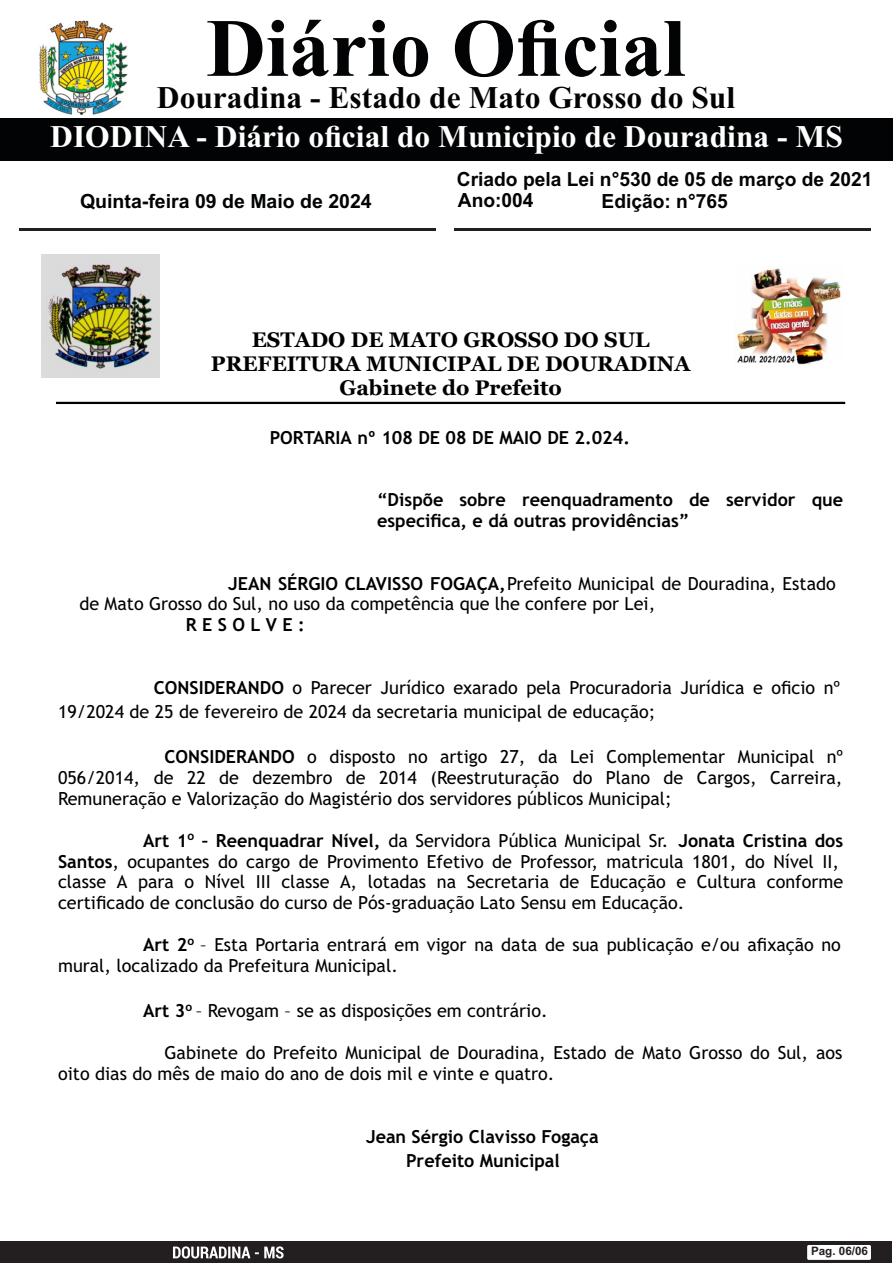
<style>
.page{position:relative;width:893px;height:1263px;background:#fff}
.page>*{position:absolute;margin:0;border:0;box-sizing:border-box;transform-origin:0 0}
.t1{font:700 82.5px "Times New Roman";color:#020304}
.t2{font:700 31.5px "Times New Roman";color:#fff}
.t3{font:700 31.5px "Times New Roman";color:#020304}
.t4{font:700 21px/23.9px "Georgia";color:#000;text-align:center}
.t5{font:700 19.5px/21.6px "Arial";color:#020304}
.t6{font:18px/20.9px "Trebuchet MS";color:#000}
.t7{font:700 18px/20.9px "Trebuchet MS";color:#000}
.t8{font:700 18px "Trebuchet MS";letter-spacing:.3em;color:#000}
.t9{font:700 11.7px "Arial";color:#231f20}
.s1{font-weight:700}
</style>
<div class="page">
<div style="left:0;top:118px;width:893px;height:43px;background:#020304"></div>
<img style="left:39px;top:20px;width:89px;height:95px">
<div style="left:0;top:1242px;width:892px;height:21px;background:#231f20"></div>
<div style="left:807px;top:1245px;width:64px;height:15px;background:#fff;border-radius:2px"></div>
<svg style="left:173px;top:1246px;width:111px;height:12px"></svg>
<hr style="left:455px;top:229px;width:416px;height:2px;background:#231f20">
<hr style="left:19px;top:229px;width:416px;height:2px;background:#231f20">
<hr style="left:56px;top:402px;width:789px;height:2px;background:#000">
<img style="left:41px;top:254px;width:119px;height:124px">
<img style="left:737px;top:268px;width:104px;height:97px">
<h1 class="t1" style="left:206px;top:20px;width:481px">Diário Oficial</h1>
<h2 class="t3" style="left:157px;top:87px;width:580px">Douradina - Estado de Mato Grosso do Sul</h2>
<h2 class="t2" style="left:50px;top:126px;width:794px">DIODINA - Diário oficial do Municipio de Douradina - MS</h2>
<p class="t5" style="left:80px;top:193px;width:293px">Quinta-feira 09 de Maio de 2024</p>
<p class="t5" style="left:457px;top:170px;width:417px">Criado pela Lei n°530 de 05 de março de 2021<br>Ano:004</p>
<p class="t5" style="left:602px;top:192px;width:128px">Edição: n°765</p>
<p class="t4" style="left:211px;top:329px;width:481px">ESTADO DE MATO GROSSO DO SUL<br>PREFEITURA MUNICIPAL DE DOURADINA<br>Gabinete do Prefeito</p>
<p class="t7" style="left:270px;top:429px;width:362px">PORTARIA nº 108 DE 08 DE MAIO DE 2.024.</p>
<p class="t7" style="left:377px;top:491px;width:468px">“Dispõe sobre reenquadramento de servidor que especifica, e dá outras providências”</p>
<p class="t6" style="left:79px;top:574px;width:758px;text-indent:149px"><span class="s1">JEAN SÉRGIO CLAVISSO FOGAÇA,</span> Prefeito Municipal de Douradina, Estado de Mato Grosso do Sul, no uso da competência que lhe confere por Lei,</p>
<p class="t8" style="left:186px;top:618px;width:121px">RESOLVE:</p>
<p class="t6" style="left:58px;top:677px;width:784px;line-height:24px;text-indent:96px"><span class="s1">CONSIDERANDO</span> o Parecer Jurídico exarado pela Procuradoria Jurídica e oficio nº<br>19/2024 de 25 de fevereiro de 2024 da secretaria municipal de educação;</p>
<p class="t6" style="left:58px;top:748px;width:787px;text-align:justify;text-indent:106px"><span class="s1">CONSIDERANDO</span> o disposto no artigo 27, da Lei Complementar Municipal nº 056/2014, de 22 de dezembro de 2014 (Reestruturação do Plano de Cargos, Carreira, Remuneração e Valorização do Magistério dos servidores públicos Municipal;</p>
<p class="t6" style="left:58px;top:831px;width:787px;text-indent:85px"><span class="s1">Art 1</span><sup>o</sup> <span class="s1">– Reenquadrar Nível,</span> da Servidora Pública Municipal Sr. <span class="s1">Jonata Cristina dos Santos</span>, ocupantes do cargo de Provimento Efetivo de Professor, matricula 1801, do Nível II, classe A para o Nível III classe A, lotadas na Secretaria de Educação e Cultura conforme certificado de conclusão do curso de Pós-graduação Lato Sensu em Educação.</p>
<p class="t6" style="left:58px;top:936px;width:784px;text-indent:85px"><span class="s1">Art 2</span><sup>o</sup> – Esta Portaria entrará em vigor na data de sua publicação e/ou afixação no mural, localizado da Prefeitura Municipal.</p>
<p class="t6" style="left:143px;top:1002px;width:406px"><span class="s1">Art 3</span><sup>o</sup> – Revogam – se as disposições em contrário.</p>
<p class="t6" style="left:58px;top:1044px;width:786px;text-indent:106px">Gabinete do Prefeito Municipal de Douradina, Estado de Mato Grosso do Sul, aos oito dias do mês de maio do ano de dois mil e vinte e quatro.</p>
<p class="t7" style="left:366px;top:1126px;width:234px;line-height:24px;text-align:center">Jean Sérgio Clavisso Fogaça<br>Prefeito Municipal</p>
<p class="t9" style="left:811px;top:1247px;width:59px">Pag. 06/06</p>
</div>
